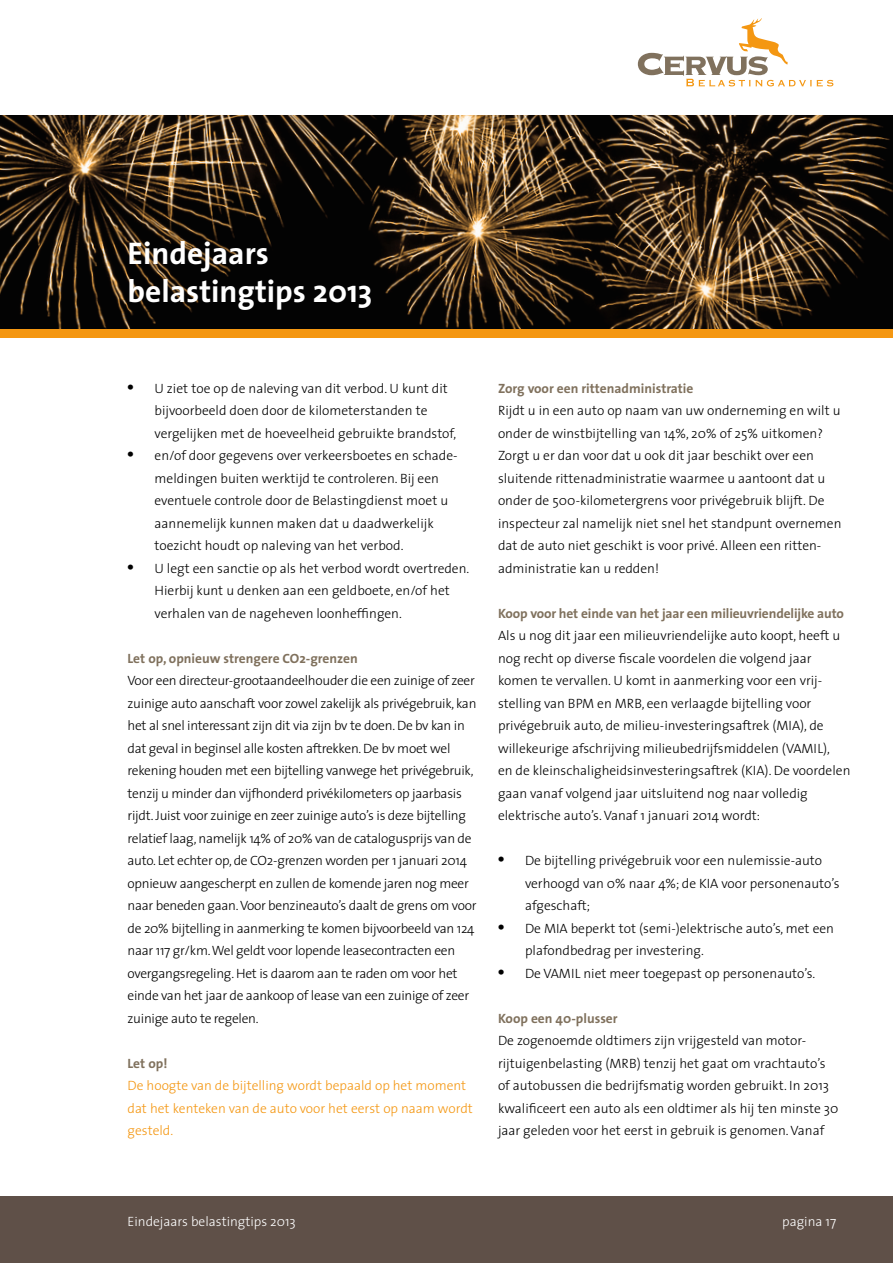
<style>
.page{position:relative;width:893px;height:1263px;background:#fff}
.page>*{position:absolute;margin:0;border:0;box-sizing:border-box;transform-origin:0 0}
.t1{font:700 31.5px/37.8px "The Sans";color:#fff}
.t2{font:300 13.5px/22.5px "The Sans";color:#000}
.t3{font:300 13.5px/22.5px "The Sans";letter-spacing:-.02em;color:#000}
.t4{font:700 13.5px "The Sans";letter-spacing:-.005em;color:#80715d}
.t5{font:300 13.5px/22.5px "The Sans";color:#f49712}
.t6{font:300 13.5px "The Sans";color:#fff}
.s1{font-family:"Times";font-weight:400;font-size:18px}
</style>
<div class="page">
<svg style="left:638px;top:18px;width:195px;height:68px"></svg>
<img style="left:0;top:116px;width:893px;height:212px">
<div style="left:0;top:1196px;width:893px;height:67px;background:#5f5048"></div>
<div style="left:0;top:330px;width:893px;height:8px;background:#f49712"></div>
<h1 class="t1" style="left:128px;top:234px;width:246px">Eindejaars belastingtips 2013</h1>
<p class="t2" style="left:155px;top:376px;width:303px;text-indent:-27px"><span class="s1">•</span> U ziet toe op de naleving van dit verbod. U kunt dit bijvoorbeeld doen door de kilometerstanden te vergelijken met de hoeveelheid gebruikte brandstof,</p>
<p class="t2" style="left:155px;top:444px;width:305px;text-indent:-27px"><span class="s1">•</span> en/of door gegevens over verkeersboetes en schade&shy;meldingen buiten werktijd te controleren. Bij een eventuele controle door de Belastingdienst moet u aannemelijk kunnen maken dat u daadwerkelijk toezicht houdt op naleving van het verbod.</p>
<p class="t2" style="left:155px;top:556px;width:316px;text-indent:-27px"><span class="s1">•</span> U legt een sanctie op als het verbod wordt overtreden.<br>Hierbij kunt u denken aan een geldboete, en/of het verhalen van de nageheven loonheffingen.</p>
<p class="t4" style="left:128px;top:647px;width:232px">Let op, opnieuw strengere CO2-grenzen</p>
<p class="t3" style="left:128px;top:669px;width:350px">Voor een directeur-grootaandeelhouder die een zuinige of zeer zuinige auto aanschaft voor zowel zakelijk als privégebruik, kan het al snel interessant zijn dit via zijn bv te doen. De bv kan in dat geval in beginsel alle kosten aftrekken. De bv moet wel rekening houden met een bijtelling vanwege het privégebruik, tenzij u minder dan vijfhonderd privékilometers op jaarbasis rijdt. Juist voor zuinige en zeer zuinige auto’s is deze bijtelling relatief laag, namelijk 14% of 20% van de catalogusprijs van de auto. Let echter op, de CO2-grenzen worden per 1 januari 2014 opnieuw aangescherpt en zullen de komende jaren nog meer naar beneden gaan. Voor benzineauto’s daalt de grens om voor de 20% bijtelling in aanmerking te komen bijvoorbeeld van 124 naar 117 gr/km. Wel geldt voor lopende leasecontracten een overgangsregeling. Het is daarom aan te raden om voor het einde van het jaar de aankoop of lease van een zuinige of zeer zuinige auto te regelen.</p>
<p class="t4" style="left:128px;top:1052px;width:41px">Let op!</p>
<p class="t5" style="left:128px;top:1074px;width:347px">De hoogte van de bijtelling wordt bepaald op het moment dat het kenteken van de auto voor het eerst op naam wordt gesteld.</p>
<p class="t4" style="left:498px;top:377px;width:197px">Zorg voor een rittenadministratie</p>
<p class="t2" style="left:498px;top:399px;width:345px">Rijdt u in een auto op naam van uw onderneming en wilt u onder de winstbijtelling van 14%, 20% of 25% uitkomen?<br>Zorgt u er dan voor dat u ook dit jaar beschikt over een sluitende rittenadministratie waarmee u aantoont dat u onder de 500-kilometergrens voor privégebruik blijft. De inspecteur zal namelijk niet snel het standpunt overnemen dat de auto niet geschikt is voor privé. Alleen een ritten&shy;administratie kan u redden!</p>
<p class="t4" style="left:498px;top:602px;width:348px">Koop voor het einde van het jaar een milieuvriendelijke auto</p>
<p class="t2" style="left:498px;top:624px;width:354px">Als u nog dit jaar een milieuvriendelijke auto koopt, heeft u nog recht op diverse fiscale voordelen die volgend jaar komen te vervallen. U komt in aanmerking voor een vrij&shy;stelling van BPM en MRB, een verlaagde bijtelling voor privégebruik auto, de milieu-investeringsaftrek (MIA), de willekeurige afschrijving milieubedrijfsmiddelen (VAMIL),<br>en de kleinschaligheidsinvesteringsaftrek (KIA). De voordelen gaan vanaf volgend jaar uitsluitend nog naar volledig elektrische auto’s. Vanaf 1 januari 2014 wordt:</p>
<p class="t2" style="left:525px;top:849px;width:316px;text-indent:-27px"><span class="s1">•</span> De bijtelling privégebruik voor een nulemissie-auto verhoogd van 0% naar 4%; de KIA voor personenauto’s afgeschaft;</p>
<p class="t2" style="left:525px;top:916px;width:311px;text-indent:-27px"><span class="s1">•</span> De MIA beperkt tot (semi-)elektrische auto’s, met een plafondbedrag per investering.</p>
<p class="t2" style="left:498px;top:961px;width:319px"><span class="s1">•</span> De VAMIL niet meer toegepast op personenauto’s.</p>
<p class="t4" style="left:498px;top:1007px;width:121px">Koop een 40-plusser</p>
<p class="t2" style="left:498px;top:1029px;width:342px">De zogenoemde oldtimers zijn vrijgesteld van motor&shy;rijtuigenbelasting (MRB) tenzij het gaat om vrachtauto’s of autobussen die bedrijfsmatig worden gebruikt. In 2013 kwalificeert een auto als een oldtimer als hij ten minste 30 jaar geleden voor het eerst in gebruik is genomen. Vanaf</p>
<p class="t6" style="left:128px;top:1210px;width:170px">Eindejaars belastingtips 2013</p>
<p class="t6" style="left:782px;top:1210px;width:55px">pagina 17</p>
</div>
